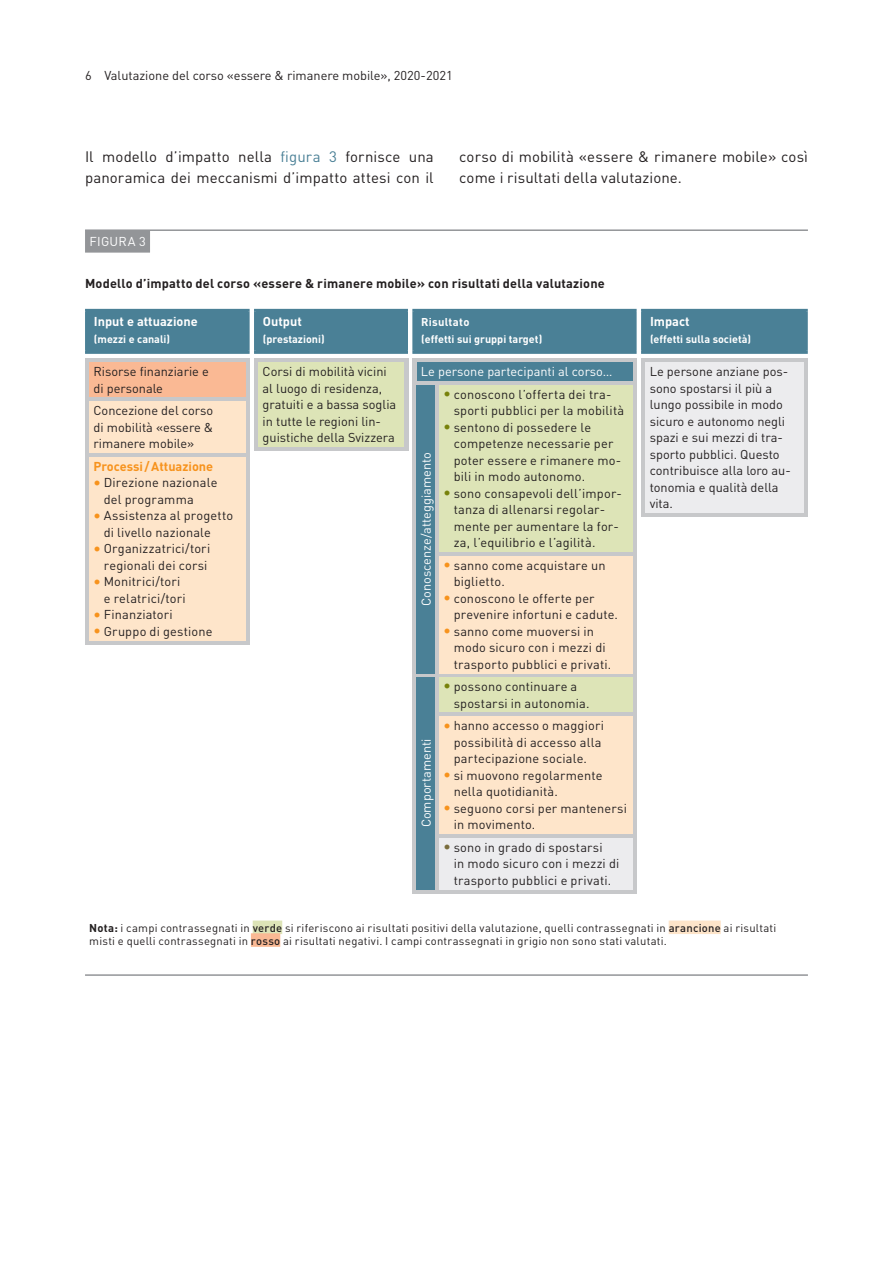
<style>
.page{position:relative;width:893px;height:1263px;background:#fff}
.page>*{position:absolute;margin:0;border:0;box-sizing:border-box;transform-origin:0 0}
.t1{font:15px/21px "DIN Pro";letter-spacing:.005em;color:#231f20}
.t2{font:12.75px/16.5px "DIN Pro";letter-spacing:.01em;color:#231f20}
.t3{font:700 12.75px "DIN Pro";letter-spacing:.015em;color:#231f20}
.t4{font:12.75px "DIN Pro";color:#fff}
.t5{font:700 12.75px "DIN Pro";color:#fff}
.t6{font:700 12.75px "DIN Pro";color:#f7931d}
.t7{font:11.25px/12.8px "DIN Pro";letter-spacing:.02em;color:#231f20}
.t8{font:700 11.25px "DIN Pro";letter-spacing:.02em;color:#fff}
.t9{font:700 10.8px "DIN Pro";color:#fff}
.s1{color:#4a8096}
.s2{font-weight:700;font-size:15px;color:#f7931d}
.s3{font-weight:700;font-size:15px;color:#78820b}
.s4{font-weight:700;font-size:15px;color:#7a6d3d}
.s5{font-weight:700}
.s6{font-weight:500}
</style>
<div class="page">
<hr style="left:85px;top:229px;width:723px;height:2px;background:#939598">
<div style="left:85px;top:230px;width:65px;height:23px;background:#939598"></div>
<hr style="left:85px;top:974px;width:723px;height:2px;background:#939598">
<div style="left:253px;top:920px;width:29px;height:14px;background:#dde4b7"></div>
<div style="left:669px;top:920px;width:52px;height:14px;background:#fee5ca"></div>
<div style="left:251px;top:933px;width:29px;height:14px;background:#fab994"></div>
<div style="left:85px;top:358px;width:165px;height:286px;background:#c7c8ca"></div>
<div style="left:89px;top:362px;width:156px;height:35px;background:#fab994"></div>
<div style="left:89px;top:401px;width:156px;height:52px;background:#fee5ca"></div>
<div style="left:89px;top:457px;width:156px;height:183px;background:#fee5ca"></div>
<div style="left:412px;top:358px;width:225px;height:535px;background:#c7c8ca"></div>
<div style="left:417px;top:362px;width:215px;height:19px;background:#4a8096"></div>
<div style="left:417px;top:385px;width:18px;height:288px;background:#4a8096"></div>
<div style="left:417px;top:677px;width:18px;height:212px;background:#4a8096"></div>
<div style="left:439px;top:385px;width:193px;height:167px;background:#dde4b7"></div>
<div style="left:439px;top:556px;width:193px;height:117px;background:#fee5ca"></div>
<div style="left:439px;top:677px;width:193px;height:35px;background:#dde4b7"></div>
<div style="left:439px;top:716px;width:193px;height:118px;background:#fee5ca"></div>
<div style="left:439px;top:838px;width:193px;height:51px;background:#ececee"></div>
<div style="left:254px;top:358px;width:154px;height:93px;background:#c7c8ca"></div>
<div style="left:258px;top:362px;width:146px;height:85px;background:#dde4b7"></div>
<div style="left:641px;top:358px;width:167px;height:159px;background:#c7c8ca"></div>
<div style="left:645px;top:362px;width:159px;height:151px;background:#ececee"></div>
<div style="left:87px;top:310px;width:161px;height:42px;background:#4a8096"></div>
<hr style="left:85px;top:309px;width:165px;height:3px;background:#4a8096">
<hr style="left:85px;top:312px;width:3px;height:39px;background:#4a8096">
<hr style="left:247px;top:312px;width:3px;height:39px;background:#4a8096">
<hr style="left:85px;top:351px;width:165px;height:3px;background:#4a8096">
<div style="left:414px;top:310px;width:221px;height:42px;background:#4a8096"></div>
<hr style="left:412px;top:309px;width:225px;height:3px;background:#4a8096">
<hr style="left:412px;top:312px;width:3px;height:39px;background:#4a8096">
<hr style="left:634px;top:312px;width:3px;height:39px;background:#4a8096">
<hr style="left:412px;top:351px;width:225px;height:3px;background:#4a8096">
<div style="left:256px;top:310px;width:150px;height:42px;background:#4a8096"></div>
<hr style="left:254px;top:309px;width:154px;height:3px;background:#4a8096">
<hr style="left:254px;top:312px;width:3px;height:39px;background:#4a8096">
<hr style="left:405px;top:312px;width:3px;height:39px;background:#4a8096">
<hr style="left:254px;top:351px;width:154px;height:3px;background:#4a8096">
<div style="left:643px;top:310px;width:163px;height:42px;background:#4a8096"></div>
<hr style="left:641px;top:309px;width:167px;height:3px;background:#4a8096">
<hr style="left:641px;top:312px;width:3px;height:39px;background:#4a8096">
<hr style="left:805px;top:312px;width:3px;height:39px;background:#4a8096">
<hr style="left:641px;top:351px;width:167px;height:3px;background:#4a8096">
<p class="t2" style="left:85px;top:66px;width:369px">6 Valutazione del corso «essere &amp; rimanere mobile», 2020-2021</p>
<p class="t1" style="left:85px;top:145px;width:350px">Il modello d’impatto nella <span class="s1">figura 3</span> fornisce una panoramica dei meccanismi d’impatto attesi con il</p>
<p class="t1" style="left:459px;top:145px;width:350px">corso di mobilità «essere &amp; rimanere mobile» così come i risultati della valutazione.</p>
<p class="t4" style="left:89px;top:233px;width:58px">FIGURA 3</p>
<p class="t3" style="left:85px;top:275px;width:521px">Modello d’impatto del corso «essere &amp; rimanere mobile» con risultati della valutazione</p>
<p class="t5" style="left:94px;top:313px;width:105px">Input e attuazione</p>
<p class="t9" style="left:94px;top:331px;width:78px">(mezzi e canali)</p>
<p class="t5" style="left:263px;top:313px;width:40px">Output</p>
<p class="t9" style="left:263px;top:331px;width:63px">(prestazioni)</p>
<p class="t8" style="left:421px;top:314px;width:50px">Risultato</p>
<p class="t9" style="left:421px;top:331px;width:122px">(effetti sui gruppi target)</p>
<p class="t5" style="left:650px;top:313px;width:41px">Impact</p>
<p class="t9" style="left:650px;top:331px;width:103px">(effetti sulla società)</p>
<p class="t2" style="left:94px;top:363px;width:117px">Risorse finanziarie e di personale</p>
<p class="t2" style="left:94px;top:402px;width:121px;text-align:justify">Concezione del corso di mobilità «essere &amp; rimanere mobile»</p>
<p class="t6" style="left:94px;top:458px;width:121px">Processi /Attuazione</p>
<p class="t2" style="left:104px;top:474px;width:115px;text-indent:-10px"><span class="s2">•</span> Direzione nazionale del programma</p>
<p class="t2" style="left:104px;top:507px;width:131px;text-indent:-10px"><span class="s2">•</span> Assistenza al progetto di livello nazionale</p>
<p class="t2" style="left:94px;top:540px;width:118px;text-align:center"><span class="s2">•</span> Organizzatrici/tori regionali dei corsi</p>
<p class="t2" style="left:104px;top:573px;width:84px;text-indent:-10px"><span class="s2">•</span> Monitrici/tori e relatrici/tori</p>
<p class="t2" style="left:94px;top:606px;width:81px"><span class="s2">•</span> Finanziatori</p>
<p class="t2" style="left:94px;top:622px;width:121px"><span class="s2">•</span> Gruppo di gestione</p>
<p class="t2" style="left:263px;top:363px;width:135px">Corsi di mobilità vicini al luogo di residenza, gratuiti e a bassa soglia in tutte le regioni lin&shy;guistiche della Svizzera</p>
<p class="t2" style="left:650px;top:363px;width:143px">Le persone anziane pos&shy;sono spostarsi il più a lungo possibile in modo sicuro e autonomo negli spazi e sui mezzi di tra&shy;sporto pubblici. Questo contribuisce alla loro au&shy;tonomia e qualità della vita.</p>
<p class="t4" style="left:421px;top:363px;width:193px">Le persone partecipanti al corso…</p>
<p class="t2" style="left:454px;top:385px;width:172px;text-indent:-10px"><span class="s3">•</span> conoscono l’offerta dei tra&shy;sporti pubblici per la mobilità</p>
<p class="t2" style="left:454px;top:418px;width:169px;text-indent:-10px"><span class="s3">•</span> sentono di possedere le competenze necessarie per poter essere e rimanere mo&shy;bili in modo autonomo.</p>
<p class="t2" style="left:454px;top:484px;width:170px;text-indent:-10px"><span class="s3">•</span> sono consapevoli dell’impor&shy;tanza di allenarsi regolar&shy;mente per aumentare la for&shy;za, l’equilibrio e l’agilità.</p>
<p class="t2" style="left:454px;top:556px;width:153px;text-indent:-10px"><span class="s2">•</span> sanno come acquistare un biglietto.</p>
<p class="t2" style="left:454px;top:589px;width:166px;text-indent:-10px"><span class="s2">•</span> conoscono le offerte per prevenire infortuni e cadute.</p>
<p class="t2" style="left:454px;top:622px;width:159px;text-indent:-10px"><span class="s2">•</span> sanno come muoversi in modo sicuro con i mezzi di trasporto pubblici e privati.</p>
<p class="t2" style="left:454px;top:678px;width:137px;text-indent:-10px"><span class="s3">•</span> possono continuare a spostarsi in autonomia.</p>
<p class="t2" style="left:454px;top:717px;width:152px;text-indent:-10px"><span class="s2">•</span> hanno accesso o maggiori possibilità di accesso alla partecipazione sociale.</p>
<p class="t2" style="left:454px;top:766px;width:150px;text-indent:-10px"><span class="s2">•</span> si muovono regolarmente nella quotidianità.</p>
<p class="t2" style="left:454px;top:799px;width:175px;text-indent:-10px"><span class="s2">•</span> seguono corsi per mantenersi in movimento.</p>
<p class="t2" style="left:454px;top:838px;width:167px;text-indent:-10px"><span class="s4">•</span> sono in grado di spostarsi<br>in modo sicuro con i mezzi di trasporto pubblici e privati.</p>
<p class="t4" style="left:417px;top:606px;width:155px;rotate:-90deg">Conoscenze/atteggiamento</p>
<p class="t4" style="left:417px;top:827px;width:90px;rotate:-90deg">Comportamenti</p>
<p class="t7" style="left:89px;top:921px;width:688px"><span class="s5">Nota:</span> i campi contrassegnati in <span class="s6">verde</span> si riferiscono ai risultati positivi della valutazione, quelli contrassegnati in <span class="s6">arancione</span> ai risultati misti e quelli contrassegnati in <span class="s6">rosso</span> ai risultati negativi. I campi contrassegnati in grigio non sono stati valutati.</p>
</div>
